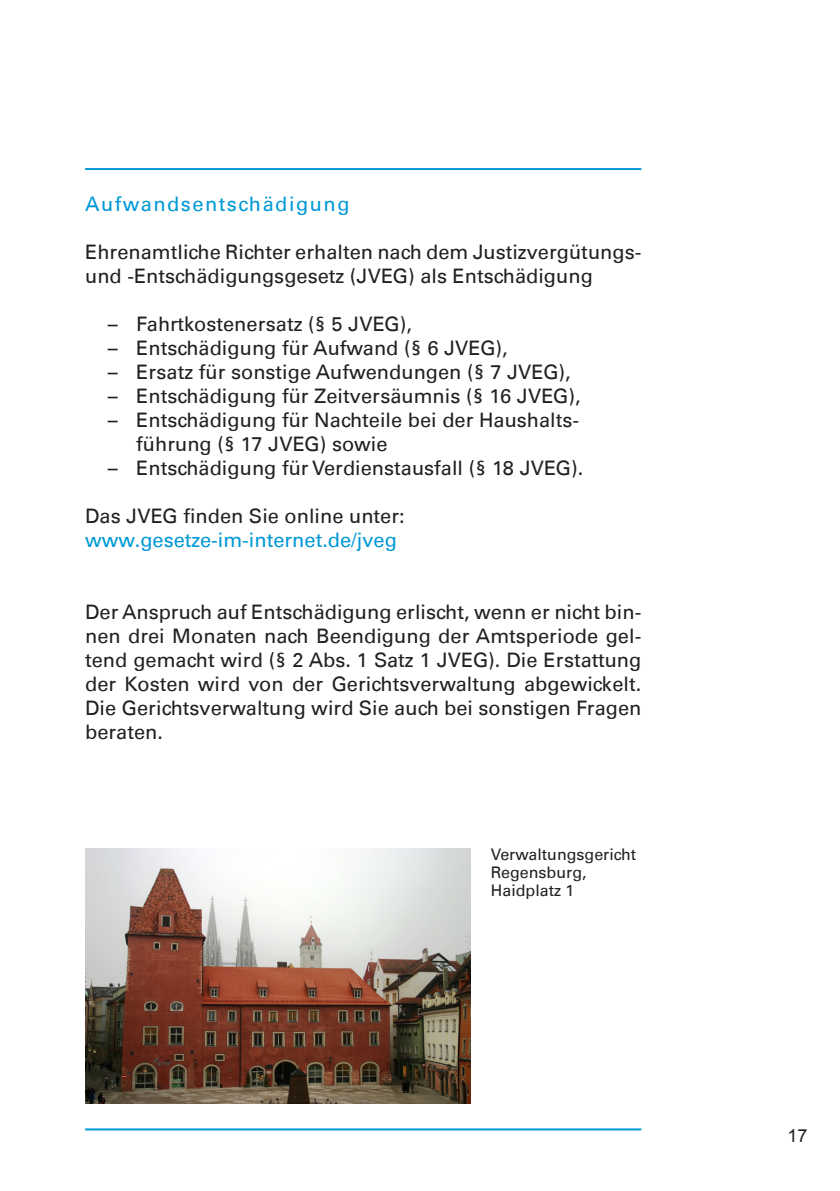
<style>
.page{position:relative;width:840px;height:1191px;background:#fff}
.page>*{position:absolute;margin:0;border:0;box-sizing:border-box;transform-origin:0 0}
.t1{font:20px/24px "Univers LT";color:#231f20}
.t2{font:20px "Univers LT";letter-spacing:.015em;color:#0099d5}
.t3{font:20px "Univers LT";letter-spacing:.075em;color:#0099d5}
.t4{font:18px "Arial";color:#231f20}
.t5{font:16px/18px "Univers LT";color:#231f20}
</style>
<div class="page">
<hr style="left:85px;top:168px;width:556px;height:2px;background:#0099d5">
<hr style="left:85px;top:1128px;width:556px;height:2px;background:#0099d5">
<img style="left:85px;top:848px;width:385px;height:255px">
<p class="t3" style="left:85px;top:192px;width:266px">Aufwandsentschädigung</p>
<p class="t1" style="left:85px;top:240px;width:557px">Ehrenamtliche Richter erhalten nach dem Justizvergütungs&shy;und -Entschädigungsgesetz (JVEG) als Entschädigung</p>
<p class="t1" style="left:108px;top:312px;width:305px">– Fahrtkostenersatz (§ 5 JVEG),</p>
<p class="t1" style="left:108px;top:336px;width:401px">– Entschädigung für Aufwand (§ 6 JVEG),</p>
<p class="t1" style="left:108px;top:360px;width:464px">– Ersatz für sonstige Aufwendungen (§ 7 JVEG),</p>
<p class="t1" style="left:108px;top:384px;width:474px">– Entschädigung für Zeitversäumnis (§ 16 JVEG),</p>
<p class="t1" style="left:108px;top:408px;width:472px">– Entschädigung für Nachteile bei der Haushalts-</p>
<p class="t1" style="left:136px;top:432px;width:253px">führung (§ 17 JVEG) sowie</p>
<p class="t1" style="left:108px;top:456px;width:477px">– Entschädigung für Verdienstausfall (§ 18 JVEG).</p>
<p class="t1" style="left:85px;top:504px;width:321px">Das JVEG finden Sie online unter:</p>
<p class="t2" style="left:85px;top:528px;width:313px">www.gesetze-im-internet.de/jveg</p>
<p class="t1" style="left:85px;top:600px;width:557px;text-align:justify">Der Anspruch auf Entschädigung erlischt, wenn er nicht bin&shy;nen drei Monaten nach Beendigung der Amtsperiode gel&shy;tend gemacht wird (§ 2 Abs. 1 Satz 1 JVEG). Die Erstattung der Kosten wird von der Gerichtsverwaltung abgewickelt.<br>Die Gerichtsverwaltung wird Sie auch bei sonstigen Fragen beraten.</p>
<p class="t5" style="left:490px;top:845px;width:147px">Verwaltungsgericht<br>Regensburg,</p>
<p class="t5" style="left:490px;top:881px;width:85px">Haidplatz 1</p>
<p class="t4" style="left:787px;top:1123px;width:22px">17</p>
</div>
